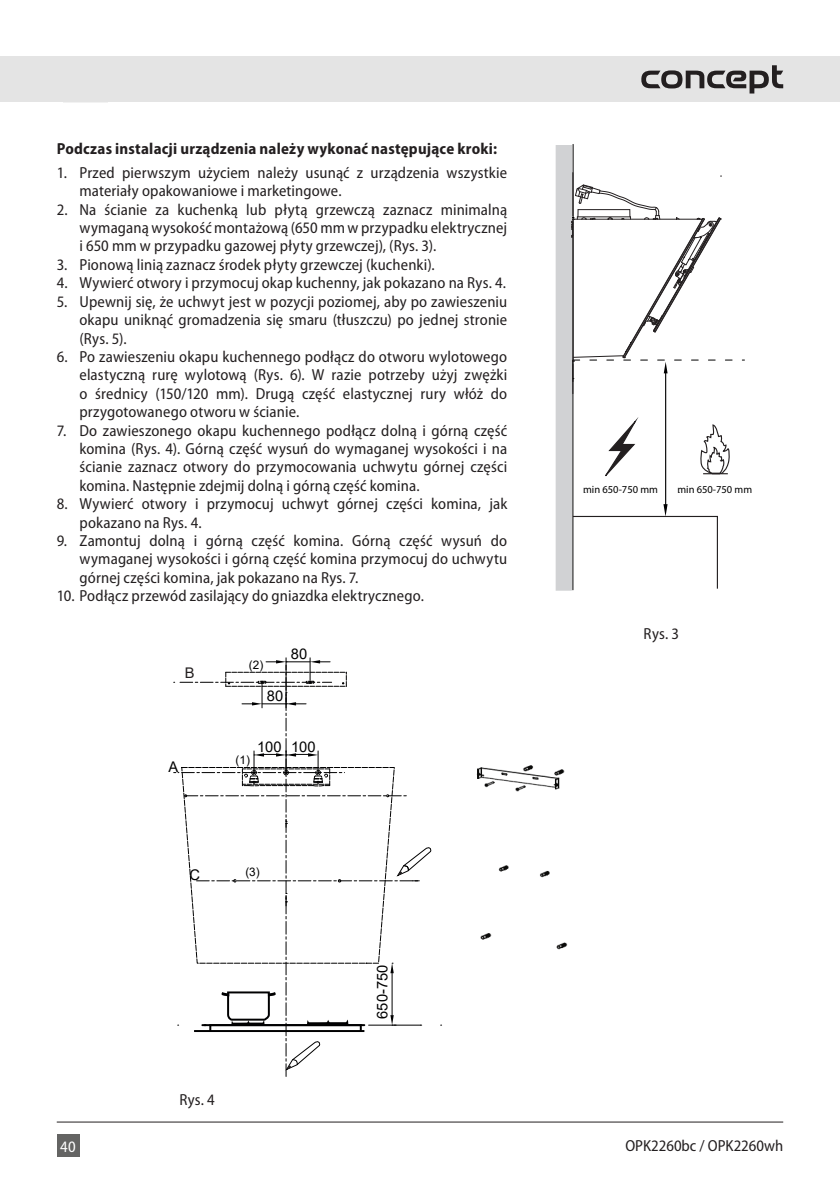
<style>
.page{position:relative;width:840px;height:1191px;background:#fff}
.page>*{position:absolute;margin:0;border:0;box-sizing:border-box;transform-origin:0 0}
.t1{font:semi-condensed 16px/18.4px "Myriad Pro";letter-spacing:.01em;color:#231f20;text-align:justify}
.t2{font:700 semi-condensed 16px "Myriad Pro";letter-spacing:.015em;color:#231f20}
.t3{font:semi-condensed 16px "Myriad Pro";color:#fff}
.t4{font:14.8px "Arial";color:#000001}
.t5{font:14.6px "Arial";color:#231f20}
.t6{font:11.8px "Arial";color:#000001}
.t7{font:10.6px "Myriad Pro";color:#000001}
.s1{font-family:"Arial"}
</style>
<div class="page">
<div style="left:57px;top:1134px;width:22px;height:23px;background:#646463"></div>
<svg style="left:54px;top:56px;width:63px;height:47px"></svg>
<hr style="left:57px;top:1121px;width:725px;height:1px;background:#231f20">
<div style="left:0;top:57px;width:839px;height:45px;background:#e4e4e4"></div>
<svg style="left:641px;top:65px;width:141px;height:29px"></svg>
<hr style="left:572px;top:144px;width:1px;height:73px;background:#000001">
<hr style="left:572px;top:361px;width:1px;height:229px;background:#000001">
<hr style="left:664px;top:369px;width:1px;height:140px;background:#000001">
<svg style="left:571px;top:504px;width:147px;height:86px"></svg>
<svg style="left:605px;top:420px;width:31px;height:57px"></svg>
<svg style="left:700px;top:424px;width:29px;height:51px"></svg>
<div style="left:556px;top:145px;width:15px;height:445px;background:#d1d2d4"></div>
<div style="left:555px;top:145px;width:16px;height:445px;border:1px solid #d1d2d4"></div>
<hr style="left:572px;top:173px;width:1px;height:43px;background:#231f20">
<hr style="left:572px;top:364px;width:1px;height:30px;background:#231f20">
<svg style="left:571px;top:185px;width:173px;height:196px"></svg>
<img style="left:476px;top:765px;width:92px;height:185px">
<svg style="left:173px;top:658px;width:258px;height:418px"></svg>
<p class="t2" style="left:57px;top:139px;width:441px">Podczas instalacji urządzenia należy wykonać następujące kroki:</p>
<p class="t1" style="left:79px;top:164px;width:429px;text-indent:-23px">1. Przed pierwszym użyciem należy usunąć z urządzenia wszystkie materiały opakowaniowe i marketingowe.</p>
<p class="t1" style="left:79px;top:200px;width:429px;text-indent:-23px">2. Na ścianie za kuchenką lub płytą grzewczą zaznacz minimalną wymaganą wysokość montażową (650 mm w przypadku elektrycznej i 650 mm w przypadku gazowej płyty grzewczej), (Rys. 3).</p>
<p class="t1" style="left:57px;top:256px;width:379px">3. Pionową linią zaznacz środek płyty grzewczej (kuchenki).</p>
<p class="t1" style="left:57px;top:274px;width:450px">4. Wywierć otwory i przymocuj okap kuchenny, jak pokazano na Rys. 4.</p>
<p class="t1" style="left:79px;top:292px;width:429px;text-indent:-23px">5. Upewnij się, że uchwyt jest w pozycji poziomej, aby po zawieszeniu okapu uniknąć gromadzenia się smaru (tłuszczu) po jednej stronie (Rys. 5).</p>
<p class="t1" style="left:79px;top:348px;width:429px;text-indent:-23px">6. Po zawieszeniu okapu kuchennego podłącz do otworu wylotowego elastyczną rurę wylotową (Rys. 6). W razie potrzeby użyj zwężki o średnicy (150/120 mm). Drugą część elastycznej rury włóż do przygotowanego otworu w ścianie.</p>
<p class="t1" style="left:79px;top:421px;width:429px;text-indent:-23px">7. Do zawieszonego okapu kuchennego podłącz dolną i górną część komina (Rys. 4). Górną część wysuń do wymaganej wysokości i na ścianie zaznacz otwory do przymocowania uchwytu górnej części komina. Następnie zdejmij dolną i górną część komina.</p>
<p class="t1" style="left:79px;top:495px;width:429px;text-indent:-23px">8. Wywierć otwory i przymocuj uchwyt górnej części komina, jak pokazano na Rys. 4.</p>
<p class="t1" style="left:79px;top:532px;width:429px;text-indent:-23px">9. Zamontuj dolną i górną część komina. Górną część wysuń do wymaganej wysokości i górną część komina przymocuj do uchwytu górnej części komina, jak pokazano na Rys. 7.</p>
<p class="t1" style="left:57px;top:587px;width:368px">10. Podłącz przewód zasilający do gniazdka elektrycznego.</p>
<p class="t5" style="left:185px;top:663px;width:11px">B</p>
<p class="t4" style="left:168px;top:756px;width:11px">A</p>
<p class="t6" style="left:249px;top:656px;width:16px">(2)</p>
<p class="t4" style="left:267px;top:686px;width:18px">80</p>
<p class="t4" style="left:291px;top:644px;width:18px">80</p>
<p class="t6" style="left:235px;top:751px;width:16px">(1)</p>
<p class="t4" style="left:257px;top:737px;width:60px">100 100</p>
<p class="t4" style="left:189px;top:864px;width:12px">C</p>
<p class="t6" style="left:245px;top:863px;width:16px">(3)</p>
<p class="t1" style="left:179px;top:1091px;width:37px">Rys. 4</p>
<p class="t4" style="left:372px;top:1018px;width:55px;rotate:-90deg">650-750</p>
<p class="t7" style="left:583px;top:483px;width:76px"><span class="s1">65</span>min 650-750 mm</p>
<p class="t7" style="left:677px;top:483px;width:76px"><span class="s1">65</span>min 650-750 mm</p>
<p class="t1" style="left:643px;top:624px;width:37px">Rys. 3</p>
<p class="t3" style="left:60px;top:1138px;width:17px">40</p>
<p class="t1" style="left:625px;top:1136px;width:159px">OPK2260bc / OPK2260wh</p>
</div>
